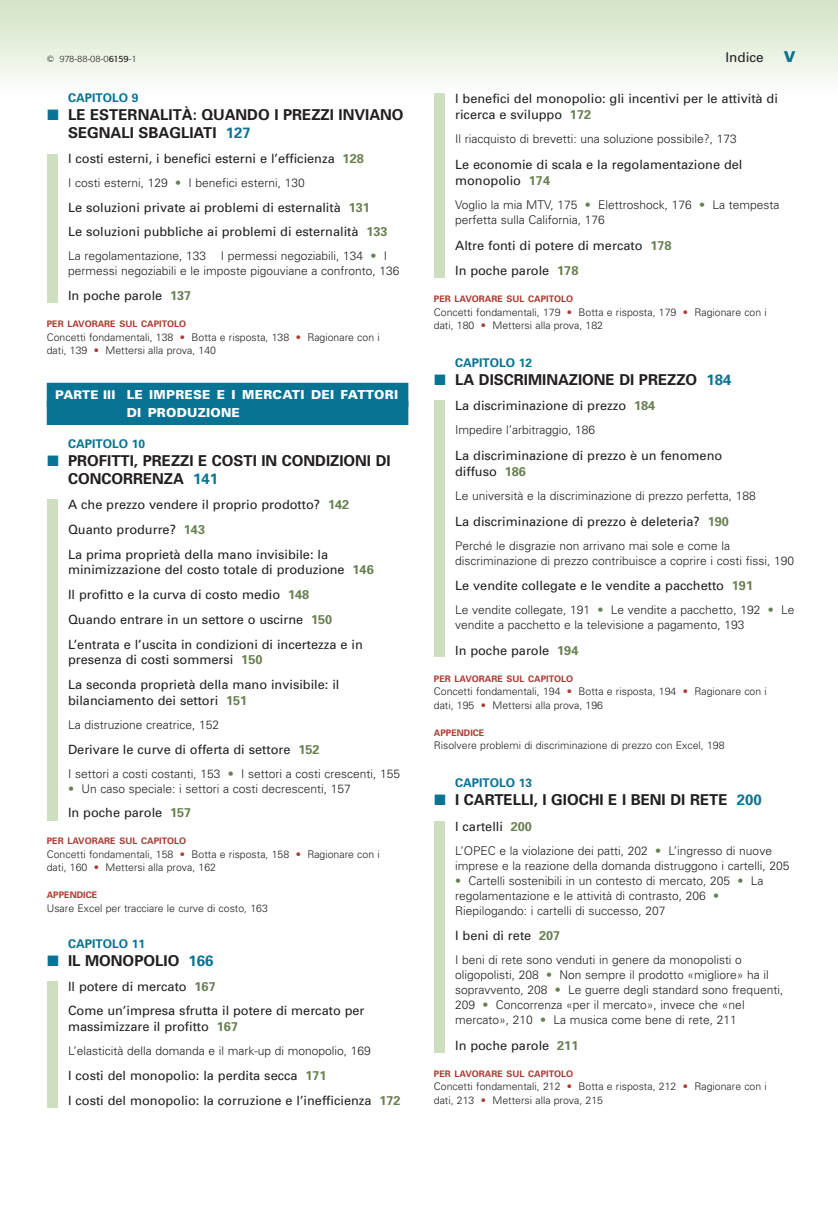
<style>
.page{position:relative;width:838px;height:1212px;background:#fff}
.page>*{position:absolute;margin:0;border:0;box-sizing:border-box;transform-origin:0 0}
.t1{font:700 15px/18px "Univers";color:#231f20}
.t2{font:900 15px "Univers";color:#087393}
.t3{font:13.5px "Univers";color:#231f20}
.t4{font:12.75px/24.8px "Univers";color:#231f20}
.t5{font:900 12.3px/18px "Univers";letter-spacing:.02em;color:#fff}
.t6{font:300 12px/15px "Univers";color:#231f20}
.t7{font:700 12px "Univers";color:#087393}
.t8{font:300 10.5px/13.5px "Univers";color:#231f20}
.t9{font:700 9px "Univers";color:#aa3d33}
.t10{font:300 9px "Formata";letter-spacing:-.02em;color:#231f20}
.s1{font-weight:400}
.s2{color:#087393}
.s3{font-weight:700;color:#688050}
.s4{color:#688050}
.s5{color:#aa3d33}
.s6{font-size:12px}
</style>
<div class="page">
<div style="left:0;top:0;width:838px;height:94px;background:linear-gradient(to bottom,#d2e2c4,#fcfdfb)"></div>
<div style="left:47px;top:383px;width:361px;height:24px;background:#087393"></div>
<div style="left:47px;top:401px;width:361px;height:24px;background:#087393"></div>
<div style="left:47px;top:154px;width:10px;height:149px;background:#cddfbe"></div>
<div style="left:434px;top:94px;width:10px;height:184px;background:#cddfbe"></div>
<div style="left:47px;top:499px;width:10px;height:321px;background:#cddfbe"></div>
<div style="left:434px;top:400px;width:10px;height:257px;background:#cddfbe"></div>
<div style="left:47px;top:981px;width:10px;height:126px;background:#cddfbe"></div>
<div style="left:434px;top:821px;width:10px;height:231px;background:#cddfbe"></div>
<p class="t10" style="left:47px;top:55px;width:91px">© 978-88-08-0<span class="s1">6159</span>-1</p>
<p class="t3" style="left:725px;top:52px;width:40px">Indice</p>
<p class="t2" style="left:783px;top:51px;width:13px">V</p>
<p class="t7" style="left:68px;top:94px;width:72px">CAPITOLO 9</p>
<p class="t1" style="left:68px;top:107px;width:337px">LE ESTERNALITÀ: QUANDO I PREZZI INVIANO<br>SEGNALI SBAGLIATI <span class="s2">127</span></p>
<p class="t4" style="left:68px;top:147px;width:297px">I costi esterni, i benefici esterni e l’efficienza <span class="s3">128</span></p>
<p class="t6" style="left:68px;top:176px;width:238px">I costi esterni, 129 <span class="s4">•</span> I benefici esterni, 130</p>
<p class="t4" style="left:68px;top:196px;width:321px">Le soluzioni private ai problemi di esternalità <span class="s3">131<br></span>Le soluzioni pubbliche ai problemi di esternalità <span class="s3">133</span></p>
<p class="t6" style="left:68px;top:250px;width:333px">La regolamentazione, 133 I permessi negoziabili, 134 <span class="s4">•</span> I permessi negoziabili e le imposte pigouviane a confronto, 136</p>
<p class="t4" style="left:68px;top:284px;width:125px">In poche parole <span class="s3">137</span></p>
<p class="t9" style="left:47px;top:321px;width:141px">PER LAVORARE SUL CAPITOLO</p>
<p class="t8" style="left:47px;top:331px;width:334px">Concetti fondamentali, 138 <span class="s5">•</span> Botta e risposta, 138 <span class="s5">•</span> Ragionare con i dati, 139 <span class="s5">•</span> Mettersi alla prova, 140</p>
<p class="t5" style="left:127px;top:387px;width:273px;text-indent:-71px"><span class="s6">PARTE III</span> LE IMPRESE E I MERCATI DEI FATTORI<br>DI PRODUZIONE</p>
<p class="t7" style="left:68px;top:440px;width:79px">CAPITOLO 10</p>
<p class="t1" style="left:68px;top:453px;width:324px">PROFITTI, PREZZI E COSTI IN CONDIZIONI DI<br>CONCORRENZA <span class="s2">141</span></p>
<p class="t4" style="left:68px;top:493px;width:283px">A che prezzo vendere il proprio prodotto? <span class="s3">142<br></span>Quanto produrre? <span class="s3">143<br></span>La prima proprietà della mano invisibile: la</p>
<p class="t4" style="left:68px;top:559px;width:307px">minimizzazione del costo totale di produzione <span class="s3">146<br></span>Il profitto e la curva di costo medio <span class="s3">148<br></span>Quando entrare in un settore o uscirne <span class="s3">150<br></span>L’entrata e l’uscita in condizioni di incertezza e in</p>
<p class="t4" style="left:68px;top:649px;width:273px">presenza di costi sommersi <span class="s3">150<br></span>La seconda proprietà della mano invisibile: il</p>
<p class="t4" style="left:68px;top:689px;width:181px">bilanciamento dei settori <span class="s3">151</span></p>
<p class="t6" style="left:68px;top:718px;width:152px">La distruzione creatrice, 152</p>
<p class="t4" style="left:68px;top:738px;width:253px">Derivare le curve di offerta di settore <span class="s3">152</span></p>
<p class="t6" style="left:68px;top:767px;width:333px">I settori a costi costanti, 153 <span class="s4">•</span> I settori a costi crescenti, 155</p>
<p class="t6" style="left:68px;top:782px;width:284px"><span class="s4">•</span> Un caso speciale: i settori a costi decrescenti, 157</p>
<p class="t4" style="left:68px;top:802px;width:125px">In poche parole <span class="s3">157</span></p>
<p class="t9" style="left:47px;top:838px;width:141px">PER LAVORARE SUL CAPITOLO</p>
<p class="t8" style="left:47px;top:848px;width:334px">Concetti fondamentali, 158 <span class="s5">•</span> Botta e risposta, 158 <span class="s5">•</span> Ragionare con i dati, 160 <span class="s5">•</span> Mettersi alla prova, 162</p>
<p class="t9" style="left:47px;top:892px;width:52px">APPENDICE</p>
<p class="t8" style="left:47px;top:902px;width:223px">Usare Excel per tracciare le curve di costo, 163</p>
<p class="t7" style="left:68px;top:939px;width:79px">CAPITOLO 11</p>
<p class="t1" style="left:68px;top:953px;width:147px">IL MONOPOLIO <span class="s2">166</span></p>
<p class="t4" style="left:68px;top:975px;width:298px">Il potere di mercato <span class="s3">167<br></span>Come un’impresa sfrutta il potere di mercato per</p>
<p class="t4" style="left:68px;top:1015px;width:171px">massimizzare il profitto <span class="s3">167</span></p>
<p class="t6" style="left:68px;top:1044px;width:304px">L’elasticità della domanda e il mark-up di monopolio, 169</p>
<p class="t4" style="left:68px;top:1064px;width:334px">I costi del monopolio: la perdita secca <span class="s3">171<br></span>I costi del monopolio: la corruzione e l’inefficienza <span class="s3">172</span></p>
<p class="t4" style="left:455px;top:91px;width:324px;line-height:16.5px">I benefici del monopolio: gli incentivi per le attività di ricerca e sviluppo <span class="s3">172</span></p>
<p class="t6" style="left:455px;top:133px;width:283px">Il riacquisto di brevetti: una soluzione possibile?, 173</p>
<p class="t4" style="left:455px;top:157px;width:289px;line-height:16.5px">Le economie di scala e la regolamentazione del monopolio <span class="s3">174</span></p>
<p class="t6" style="left:455px;top:199px;width:326px">Voglio la mia MTV, 175 <span class="s4">•</span> Elettroshock, 176 <span class="s4">•</span> La tempesta perfetta sulla California, 176</p>
<p class="t4" style="left:455px;top:234px;width:218px;line-height:25.5px">Altre fonti di potere di mercato <span class="s3">178<br></span>In poche parole <span class="s3">178</span></p>
<p class="t9" style="left:434px;top:296px;width:141px">PER LAVORARE SUL CAPITOLO</p>
<p class="t8" style="left:434px;top:306px;width:334px">Concetti fondamentali, 179 <span class="s5">•</span> Botta e risposta, 179 <span class="s5">•</span> Ragionare con i dati, 180 <span class="s5">•</span> Mettersi alla prova, 182</p>
<p class="t7" style="left:455px;top:358px;width:79px">CAPITOLO 12</p>
<p class="t1" style="left:455px;top:372px;width:278px">LA DISCRIMINAZIONE DI PREZZO <span class="s2">184</span></p>
<p class="t4" style="left:455px;top:395px;width:202px">La discriminazione di prezzo <span class="s3">184</span></p>
<p class="t6" style="left:455px;top:424px;width:142px">Impedire l’arbitraggio, 186</p>
<p class="t4" style="left:455px;top:448px;width:268px;line-height:16.5px">La discriminazione di prezzo è un fenomeno diffuso <span class="s3">186</span></p>
<p class="t6" style="left:455px;top:490px;width:302px">Le università e la discriminazione di prezzo perfetta, 188</p>
<p class="t4" style="left:455px;top:510px;width:275px">La discriminazione di prezzo è deleteria? <span class="s3">190</span></p>
<p class="t6" style="left:455px;top:539px;width:340px">Perché le disgrazie non arrivano mai sole e come la discriminazione di prezzo contribuisce a coprire i costi fissi, 190</p>
<p class="t4" style="left:455px;top:575px;width:299px">Le vendite collegate e le vendite a pacchetto <span class="s3">191</span></p>
<p class="t6" style="left:455px;top:604px;width:341px">Le vendite collegate, 191 <span class="s4">•</span> Le vendite a pacchetto, 192 <span class="s4">•</span> Le vendite a pacchetto e la televisione a pagamento, 193</p>
<p class="t4" style="left:455px;top:639px;width:125px">In poche parole <span class="s3">194</span></p>
<p class="t9" style="left:434px;top:675px;width:141px">PER LAVORARE SUL CAPITOLO</p>
<p class="t8" style="left:434px;top:686px;width:334px">Concetti fondamentali, 194 <span class="s5">•</span> Botta e risposta, 194 <span class="s5">•</span> Ragionare con i dati, 195 <span class="s5">•</span> Mettersi alla prova, 196</p>
<p class="t9" style="left:434px;top:729px;width:52px">APPENDICE</p>
<p class="t8" style="left:434px;top:740px;width:292px">Risolvere problemi di discriminazione di prezzo con Excel, 198</p>
<p class="t7" style="left:455px;top:778px;width:79px">CAPITOLO 13</p>
<p class="t1" style="left:455px;top:792px;width:308px">I CARTELLI, I GIOCHI E I BENI DI RETE <span class="s2">200</span></p>
<p class="t4" style="left:455px;top:815px;width:78px">I cartelli <span class="s3">200</span></p>
<p class="t6" style="left:455px;top:844px;width:336px">L’OPEC e la violazione dei patti, 202 <span class="s4">•</span> L’ingresso di nuove imprese e la reazione della domanda distruggono i cartelli, 205</p>
<p class="t6" style="left:455px;top:874px;width:310px"><span class="s4">•</span> Cartelli sostenibili in un contesto di mercato, 205 <span class="s4">•</span> La regolamentazione e le attività di contrasto, 206 <span class="s4">•<br></span>Riepilogando: i cartelli di successo, 207</p>
<p class="t4" style="left:455px;top:924px;width:107px">I beni di rete <span class="s3">207</span></p>
<p class="t6" style="left:455px;top:953px;width:330px">I beni di rete sono venduti in genere da monopolisti o oligopolisti, 208 <span class="s4">•</span> Non sempre il prodotto «migliore» ha il sopravvento, 208 <span class="s4">•</span> Le guerre degli standard sono frequenti, 209 <span class="s4">•</span> Concorrenza «per il mercato», invece che «nel mercato», 210 <span class="s4">•</span> La musica come bene di rete, 211</p>
<p class="t4" style="left:455px;top:1034px;width:125px">In poche parole <span class="s3">211</span></p>
<p class="t9" style="left:434px;top:1070px;width:141px">PER LAVORARE SUL CAPITOLO</p>
<p class="t8" style="left:434px;top:1080px;width:334px">Concetti fondamentali, 212 <span class="s5">•</span> Botta e risposta, 212 <span class="s5">•</span> Ragionare con i dati, 213 <span class="s5">•</span> Mettersi alla prova, 215</p>
</div>
